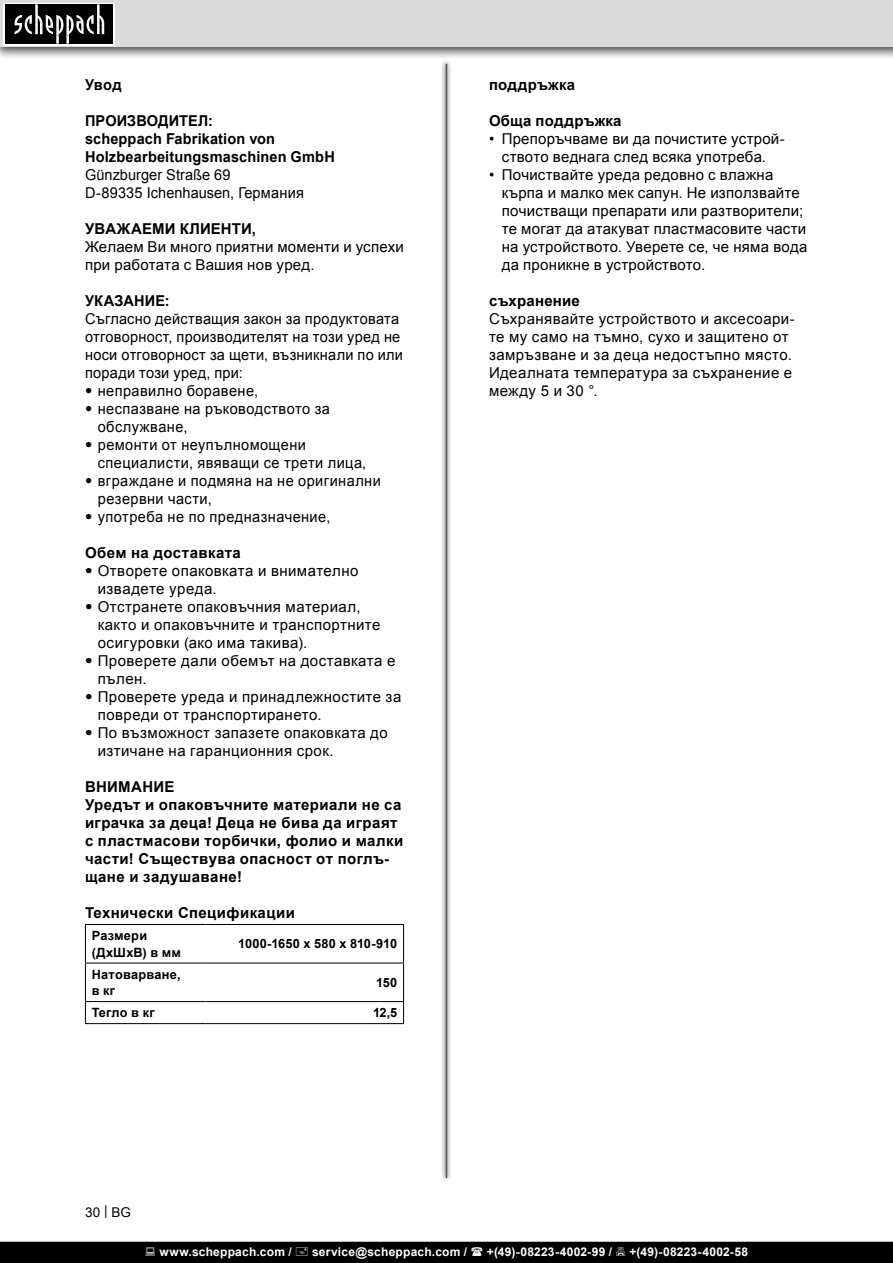
<style>
.page{position:relative;width:893px;height:1263px;background:#fff}
.page>*{position:absolute;margin:0;border:0;box-sizing:border-box;transform-origin:0 0}
.Grundtext_Einzug{font:15px/18px "Arial";letter-spacing:.025em;color:#000}
.Grundtext{font:15px/18px "Arial";letter-spacing:.015em;color:#000}
.Grundtext_Einzug-2{font:700 15px/18px "Arial";letter-spacing:.025em;color:#000}
.Grundtext-2{font:700 15px/18px "Arial";letter-spacing:.01em;color:#000}
.Headline_klein{font:700 15px "Arial";letter-spacing:.005em;color:#000}
.Grundtext_Einzug_234{font:700 15px "Arial";letter-spacing:.025em;color:#000}
.t1{font:13.5px "Arial";color:#000}
.t2{font:700 12.75px/16.5px "Arial";letter-spacing:.02em;color:#000}
.t3{font:700 12px "Arial";letter-spacing:.02em;color:#fff}
.s1{font-family:"Trade Gothic"}
</style>
<div class="page">
<div style="left:0;top:0;width:893px;height:60px;background:#000;opacity:.75"></div>
<div style="left:0;top:0;width:893px;height:46px;background:#dbdbdb"></div>
<svg style="left:3px;top:3px;width:111px;height:42px"></svg>
<div style="left:5px;top:4px;width:107px;height:40px;background:#000"></div>
<svg style="left:15px;top:4px;width:89px;height:40px"></svg>
<svg style="left:441px;top:59px;width:11px;height:1121px"></svg>
<hr style="left:446px;top:64px;width:1px;height:1114px;background:#505050">
<svg style="left:85px;top:924px;width:319px;height:99px"></svg>
<hr style="left:206px;top:1001px;width:198px;height:1px;background:#000">
<hr style="left:85px;top:1023px;width:121px;height:1px;background:#000">
<hr style="left:206px;top:1023px;width:198px;height:1px;background:#000">
<div style="left:0;top:1242px;width:893px;height:21px;background:#000"></div>
<p class="Grundtext_Einzug-2" style="left:85px;top:76px;width:38px">Увод</p>
<p class="Headline_klein" style="left:85px;top:111px;width:130px">ПРОИЗВОДИТЕЛ:</p>
<p class="Grundtext-2" style="left:85px;top:130px;width:251px">scheppach Fabrikation von<br>Holzbearbeitungsmaschinen GmbH</p>
<p class="Grundtext" style="left:85px;top:166px;width:147px">Günzburger Straße 69</p>
<p class="Grundtext" style="left:85px;top:184px;width:220px">D-89335 Ichenhausen, Германия</p>
<p class="Headline_klein" style="left:85px;top:219px;width:172px">УВАЖАЕМИ КЛИЕНТИ,</p>
<p class="Grundtext" style="left:85px;top:238px;width:320px">Желаем Ви много приятни моменти и успехи при работата с Вашия нов уред.</p>
<p class="Headline_klein" style="left:85px;top:291px;width:86px">УКАЗАНИЕ:</p>
<p class="Grundtext" style="left:85px;top:310px;width:319px">Съгласно действащия закон за продуктовата отговорност, производителят на този уред не носи отговорност за щети, възникнали по или поради този уред, при:</p>
<p class="Grundtext_Einzug" style="left:85px;top:382px;width:175px"><span class="s1">•</span> неправилно боравене,</p>
<p class="Grundtext_Einzug" style="left:98px;top:400px;width:234px;text-indent:-13px"><span class="s1">•</span> неспазване на ръководството за обслужване,</p>
<p class="Grundtext_Einzug" style="left:98px;top:436px;width:270px;text-indent:-13px"><span class="s1">•</span> ремонти от неупълномощени специалисти, явяващи се трети лица,</p>
<p class="Grundtext_Einzug" style="left:98px;top:472px;width:285px;text-indent:-13px"><span class="s1">•</span> вграждане и подмяна на не оригинални резервни части,</p>
<p class="Grundtext_Einzug" style="left:85px;top:508px;width:247px"><span class="s1">•</span> употреба не по предназначение,</p>
<p class="Grundtext_Einzug-2" style="left:85px;top:544px;width:157px">Обем на доставката</p>
<p class="Grundtext_Einzug" style="left:98px;top:562px;width:262px;text-indent:-13px"><span class="s1">•</span> Отворете опаковката и внимателно извадете уреда.</p>
<p class="Grundtext_Einzug" style="left:98px;top:598px;width:284px;text-indent:-13px"><span class="s1">•</span> Отстранете опаковъчния материал, както и опаковъчните и транспортните осигуровки (ако има такива).</p>
<p class="Grundtext_Einzug" style="left:98px;top:652px;width:299px;text-indent:-13px"><span class="s1">•</span> Проверете дали обемът на доставката е пълен.</p>
<p class="Grundtext_Einzug" style="left:98px;top:688px;width:305px;text-indent:-13px"><span class="s1">•</span> Проверете уреда и принадлежностите за повреди от транспортирането.</p>
<p class="Grundtext_Einzug" style="left:98px;top:724px;width:291px;text-indent:-13px"><span class="s1">•</span> По възможност запазете опаковката до изтичане на гаранционния срок.</p>
<p class="Grundtext_Einzug-2" style="left:85px;top:778px;width:91px">ВНИМАНИЕ</p>
<p class="Grundtext_Einzug-2" style="left:85px;top:796px;width:320px">Уредът и опаковъчните материали не са играчка за деца! Деца не бива да играят с пластмасови торбички, фолио и малки части! Съществува опасност от поглъ&shy;щане и задушаване!</p>
<p class="Grundtext_Einzug_234" style="left:85px;top:903px;width:211px">Технически Спецификации</p>
<p class="t2" style="left:92px;top:928px;width:91px">Размери (ДхШхВ) в мм</p>
<p class="t2" style="left:238px;top:936px;width:161px">1000-1650 x 580 x 810-910</p>
<p class="t2" style="left:92px;top:966px;width:90px">Натоварване, в кг</p>
<p class="t2" style="left:376px;top:974px;width:23px">150</p>
<p class="t2" style="left:92px;top:1005px;width:64px">Тегло в кг</p>
<p class="t2" style="left:373px;top:1005px;width:26px">12,5</p>
<p class="t1" style="left:85px;top:1203px;width:47px">30 | BG</p>
<p class="Grundtext_Einzug-2" style="left:489px;top:76px;width:87px">поддръжка</p>
<p class="Grundtext_Einzug-2" style="left:489px;top:112px;width:134px">Обща поддръжка</p>
<p class="Grundtext_Einzug" style="left:489px;top:130px;width:297px;text-align:center">• Препоръчваме ви да почистите устрой&shy;ството веднага след всяка употреба.</p>
<p class="Grundtext_Einzug" style="left:502px;top:166px;width:307px;text-indent:-13px">• Почиствайте уреда редовно с влажна кърпа и малко мек сапун. Не използвайте почистващи препарати или разтворители; те могат да атакуват пластмасовите части на устройството. Уверете се, че няма вода да проникне в устройството.</p>
<p class="Grundtext_Einzug-2" style="left:489px;top:292px;width:92px">съхранение</p>
<p class="Grundtext_Einzug" style="left:489px;top:310px;width:307px">Съхранявайте устройството и аксесоари&shy;те му само на тъмно, сухо и защитено от замръзване и за деца недостъпно място.<br>Идеалната температура за съхранение е между 5 и 30 °.</p>
<p class="t3" style="left:159px;top:1244px;width:134px">www.scheppach.com /</p>
<p class="t3" style="left:312px;top:1244px;width:157px">service@scheppach.com /</p>
<p class="t3" style="left:487px;top:1244px;width:127px">+(49)-08223-4002-99 /</p>
<p class="t3" style="left:629px;top:1244px;width:120px">+(49)-08223-4002-58</p>
</div>
